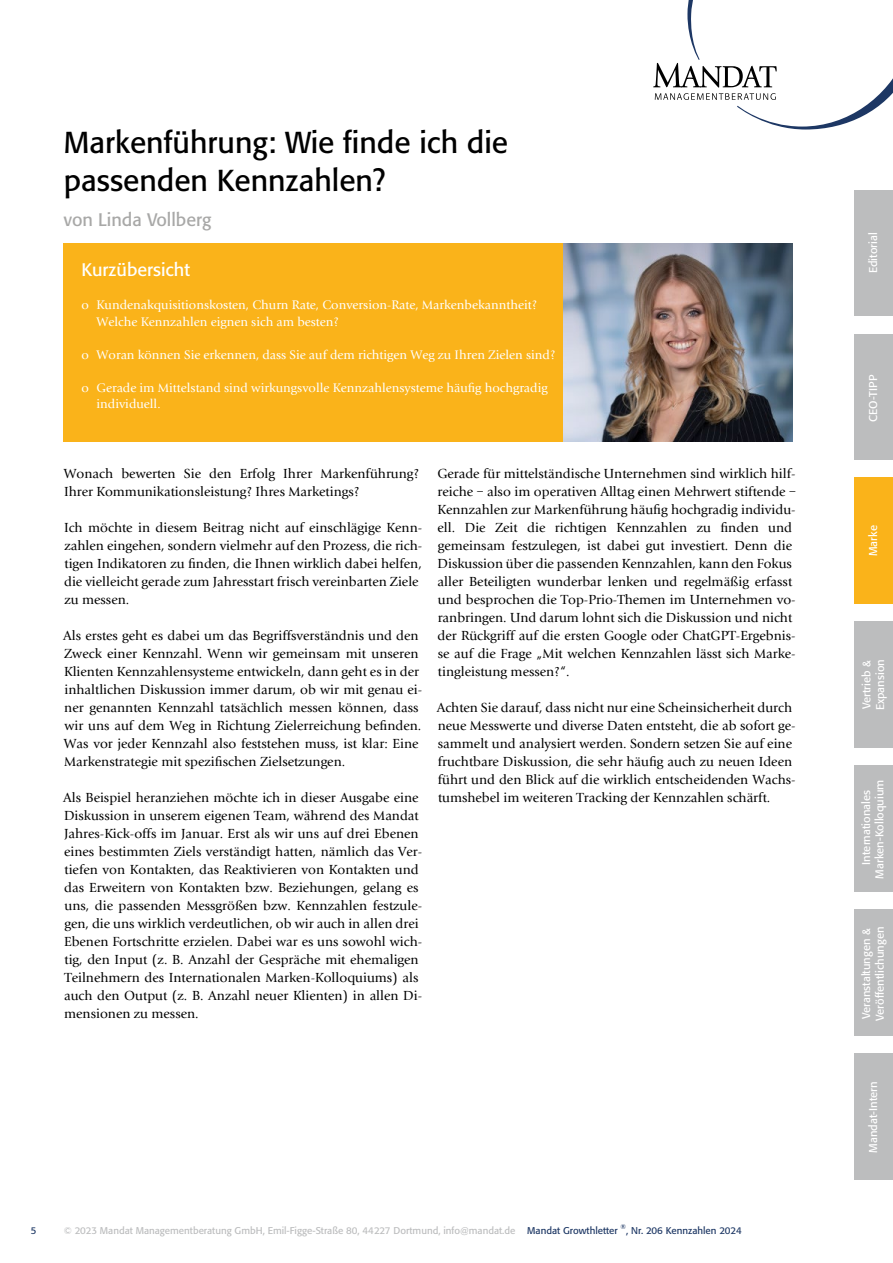
<style>
.page{position:relative;width:893px;height:1263px;background:#fff}
.page>*{position:absolute;margin:0;border:0;box-sizing:border-box;transform-origin:0 0}
.t1{font:30px/37.5px "Formata";color:#000}
.t2{font:18px "Formata";color:#a8a8a7}
.t3{font:18px "Formata";color:#fff}
.t4{font:13.5px/18px "Giovanni EF";color:#000}
.t5{font:12.75px/16.5px "Giovanni EF";color:#fff}
.t6{font:11.25px/13.5px "Formata";color:#fff}
.t7{font:9.75px "Formata";color:#bcbdbe}
.t8{font:9.75px "Formata";color:#1d3764}
.t9{font:6.75px "Formata";color:#1d3764}
.s1{color:#1d3764}
</style>
<div class="page">
<div style="left:855px;top:190px;width:38px;height:125px;background:#bcbdbe"></div>
<div style="left:855px;top:766px;width:38px;height:126px;background:#bcbdbe"></div>
<div style="left:855px;top:1054px;width:38px;height:126px;background:#bcbdbe"></div>
<div style="left:855px;top:334px;width:38px;height:125px;background:#bcbdbe"></div>
<div style="left:855px;top:622px;width:38px;height:126px;background:#bcbdbe"></div>
<svg style="left:653px;top:0;width:240px;height:130px"></svg>
<div style="left:855px;top:910px;width:38px;height:126px;background:#bcbdbe"></div>
<div style="left:64px;top:244px;width:499px;height:198px;background:#fab31a"></div>
<img style="left:563px;top:244px;width:230px;height:198px">
<div style="left:855px;top:478px;width:38px;height:126px;background:#fab31a"></div>
<h1 class="t1" style="left:64px;top:124px;width:446px">Markenführung: Wie finde ich die passenden Kennzahlen?</h1>
<h2 class="t2" style="left:64px;top:208px;width:149px">von Linda Vollberg</h2>
<h2 class="t3" style="left:82px;top:259px;width:110px">Kurzübersicht</h2>
<p class="t5" style="left:97px;top:297px;width:442px;text-indent:-15px">o Kundenakquisitionskosten, Churn Rate, Conversion-Rate, Markenbekanntheit?<br>Welche Kennzahlen eignen sich am besten?</p>
<p class="t5" style="left:82px;top:346px;width:475px">o Woran können Sie erkennen, dass Sie auf dem richtigen Weg zu Ihren Zielen sind?</p>
<p class="t5" style="left:97px;top:379px;width:453px;text-indent:-15px">o Gerade im Mittelstand sind wirkungsvolle Kennzahlensysteme häufig hochgradig individuell.</p>
<p class="t4" style="left:64px;top:464px;width:357px">Wonach bewerten Sie den Erfolg Ihrer Markenführung?<br>Ihrer Kommunikationsleistung? Ihres Marketings?</p>
<p class="t4" style="left:64px;top:518px;width:360px">Ich möchte in diesem Beitrag nicht auf einschlägige Kenn&shy;zahlen eingehen, sondern vielmehr auf den Prozess, die rich&shy;tigen Indikatoren zu finden, die Ihnen wirklich dabei helfen, die vielleicht gerade zum Jahresstart frisch vereinbarten Ziele zu messen.</p>
<p class="t4" style="left:63px;top:626px;width:360px">Als erstes geht es dabei um das Begriffsverständnis und den Zweck einer Kennzahl. Wenn wir gemeinsam mit unseren Klienten Kennzahlensysteme entwickeln, dann geht es in der inhaltlichen Diskussion immer darum, ob wir mit genau ei&shy;ner genannten Kennzahl tatsächlich messen können, dass wir uns auf dem Weg in Richtung Zielerreichung befinden.<br>Was vor jeder Kennzahl also feststehen muss, ist klar: Eine Markenstrategie mit spezifischen Zielsetzungen.</p>
<p class="t4" style="left:63px;top:788px;width:360px">Als Beispiel heranziehen möchte ich in dieser Ausgabe eine Diskussion in unserem eigenen Team, während des Mandat Jahres-Kick-offs im Januar. Erst als wir uns auf drei Ebenen eines bestimmten Ziels verständigt hatten, nämlich das Ver&shy;tiefen von Kontakten, das Reaktivieren von Kontakten und das Erweitern von Kontakten bzw. Beziehungen, gelang es uns, die passenden Messgrößen bzw. Kennzahlen festzule&shy;gen, die uns wirklich verdeutlichen, ob wir auch in allen drei Ebenen Fortschritte erzielen. Dabei war es uns sowohl wich&shy;tig, den Input (z. B. Anzahl der Gespräche mit ehemaligen Teilnehmern des Internationalen Marken-Kolloquiums) als auch den Output (z. B. Anzahl neuer Klienten) in allen Di&shy;mensionen zu messen.</p>
<p class="t4" style="left:437px;top:464px;width:360px">Gerade für mittelständische Unternehmen sind wirklich hilf&shy;reiche – also im operativen Alltag einen Mehrwert stiftende – Kennzahlen zur Markenführung häufig hochgradig individu&shy;ell. Die Zeit die richtigen Kennzahlen zu finden und gemeinsam festzulegen, ist dabei gut investiert. Denn die Diskussion über die passenden Kennzahlen, kann den Fokus aller Beteiligten wunderbar lenken und regelmäßig erfasst und besprochen die Top-Prio-Themen im Unternehmen vo&shy;ranbringen. Und darum lohnt sich die Diskussion und nicht der Rückgriff auf die ersten Google oder ChatGPT-Ergebnis&shy;se auf die Frage „Mit welchen Kennzahlen lässt sich Marke&shy;tingleistung messen?“.</p>
<p class="t4" style="left:437px;top:698px;width:360px">Achten Sie darauf, dass nicht nur eine Scheinsicherheit durch neue Messwerte und diverse Daten entsteht, die ab sofort ge&shy;sammelt und analysiert werden. Sondern setzen Sie auf eine fruchtbare Diskussion, die sehr häufig auch zu neuen Ideen führt und den Blick auf die wirklich entscheidenden Wachs&shy;tumshebel im weiteren Tracking der Kennzahlen schärft.</p>
<p class="t8" style="left:31px;top:1225px;width:7px">5</p>
<p class="t7" style="left:64px;top:1224px;width:555px">© 2023 Mandat Managementberatung GmbH, Emil-Figge-Straße 80, 44227 Dortmund, info@mandat.de <span class="s1">Mandat Growthletter</span></p>
<p class="t9" style="left:621px;top:1223px;width:7px">®</p>
<p class="t8" style="left:626px;top:1224px;width:117px">, Nr. 206 Kennzahlen 2024</p>
<p class="t6" style="left:866px;top:273px;width:42px;rotate:-90deg">Editorial</p>
<p class="t6" style="left:866px;top:422px;width:49px;rotate:-90deg">CEO-TIPP</p>
<p class="t6" style="left:866px;top:556px;width:32px;rotate:-90deg">Marke</p>
<p class="t6" style="left:860px;top:710px;width:53px;rotate:-90deg">Vertrieb &amp;<br>Expansion</p>
<p class="t6" style="left:859px;top:879px;width:101px;text-align:center;rotate:-90deg">Internationales<br>Marken-Kolloquium</p>
<p class="t6" style="left:859px;top:1021px;width:95px;rotate:-90deg">Veranstaltungen &amp;<br>Veröffentlichungen</p>
<p class="t6" style="left:866px;top:1152px;width:73px;rotate:-90deg">Mandat-Intern</p>
</div>
